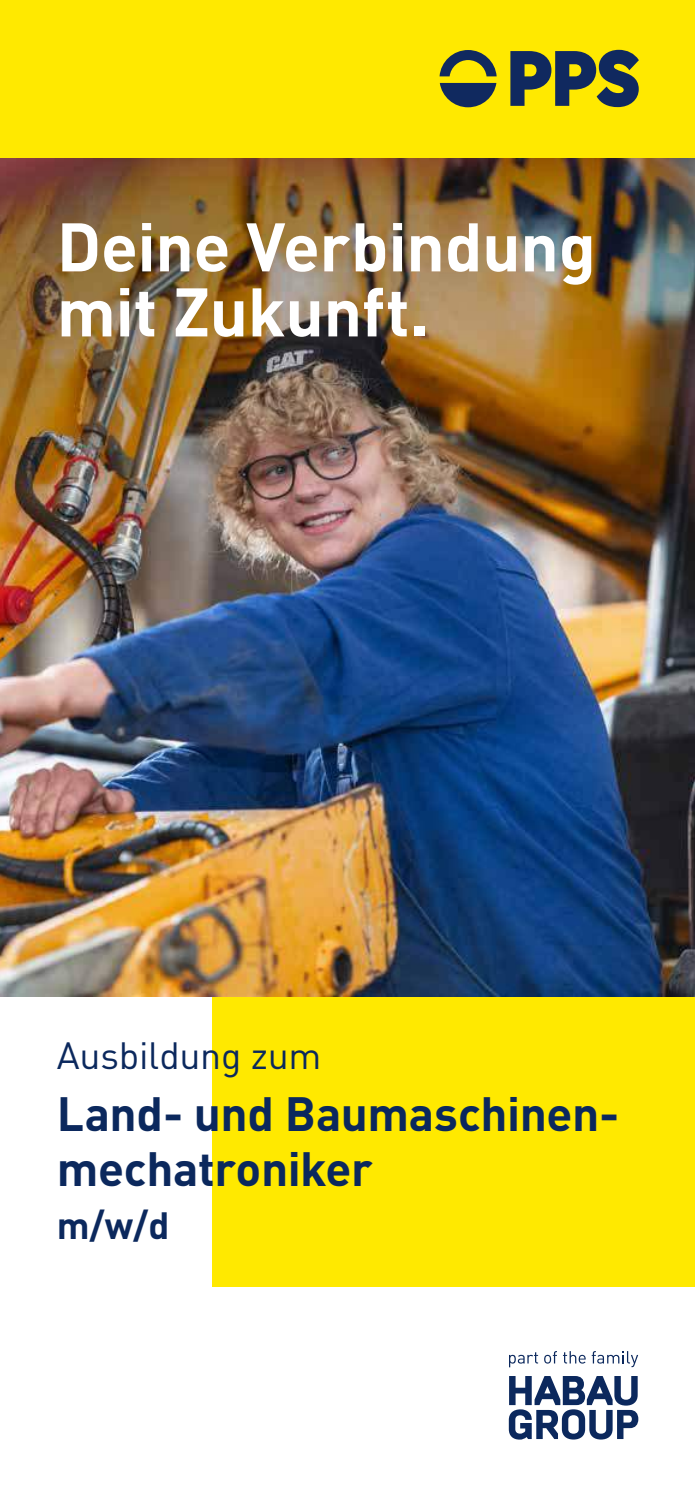
<style>
.page{position:relative;width:695px;height:1489px;background:#fff}
.page>*{position:absolute;margin:0;border:0;box-sizing:border-box;transform-origin:0 0}
.t1{font:700 67.5px/65px "DIN Pro";letter-spacing:-.005em;color:#fff}
.t2{font:700 47.5px/55px "DIN Pro";letter-spacing:-.01em;color:#0b285d}
.t3{font:37.5px "DIN Pro";letter-spacing:-.005em;color:#0b285d}
.t4{font:700 37.5px "DIN Pro";color:#0b285d}
</style>
<div class="page">
<div style="left:213px;top:525px;width:481px;height:761px;background:#ffe900"></div>
<img style="left:0;top:157px;width:694px;height:839px">
<div style="left:0;top:0;width:694px;height:157px;background:#ffe900"></div>
<svg style="left:508px;top:1376px;width:130px;height:63px"></svg>
<svg style="left:509px;top:1352px;width:29px;height:15px"></svg>
<svg style="left:544px;top:1351px;width:13px;height:12px"></svg>
<svg style="left:563px;top:1351px;width:22px;height:12px"></svg>
<svg style="left:591px;top:1351px;width:47px;height:15px"></svg>
<svg style="left:510px;top:50px;width:128px;height:57px"></svg>
<svg style="left:439px;top:83px;width:57px;height:24px"></svg>
<svg style="left:439px;top:50px;width:57px;height:26px"></svg>
<h1 class="t1" style="left:57px;top:219px;width:541px">Deine Verbindung mit Zukunft.</h1>
<p class="t3" style="left:57px;top:1039px;width:266px">Ausbildung zum</p>
<p class="t2" style="left:57px;top:1089px;width:564px">Land- und Baumaschinen&shy;mechatroniker</p>
<p class="t4" style="left:57px;top:1209px;width:114px">m/w/d</p>
</div>
